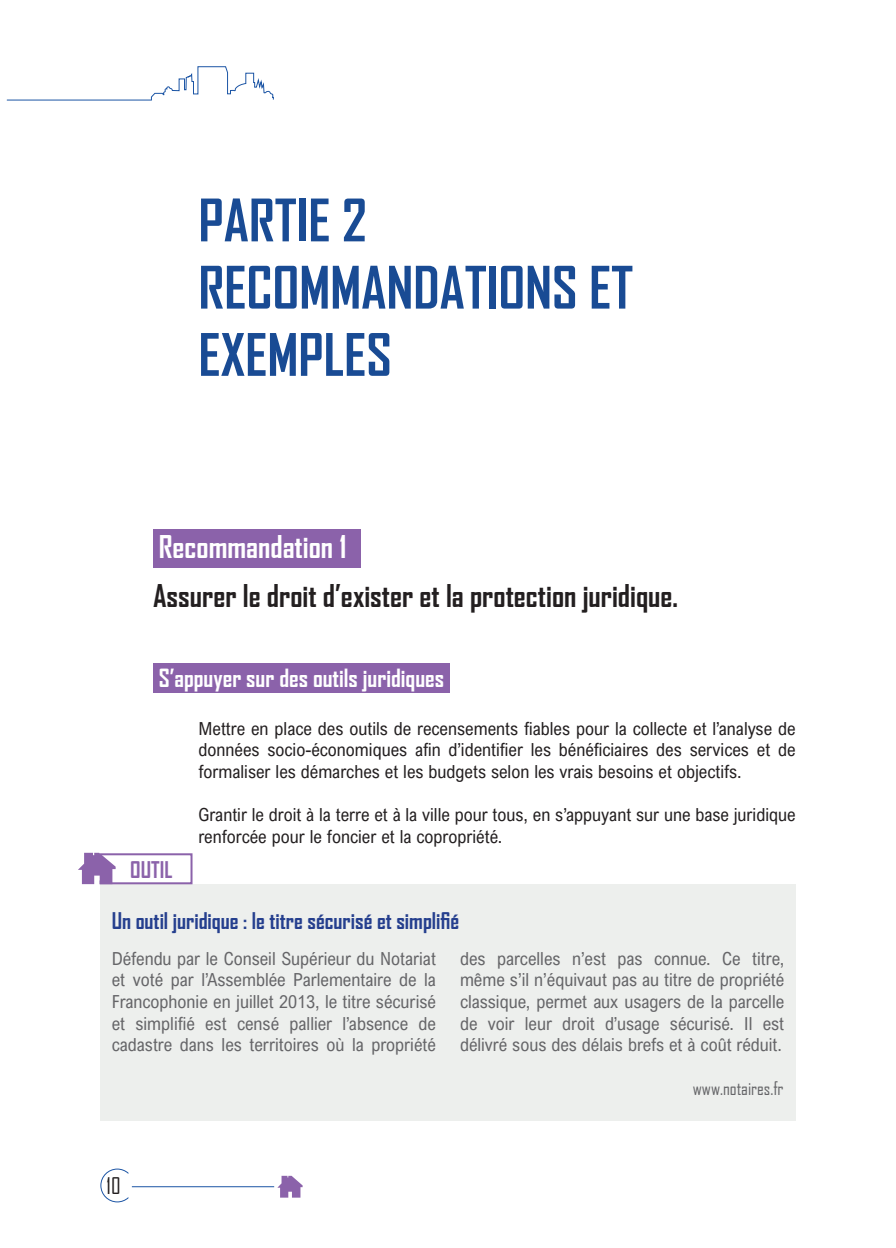
<style>
.page{position:relative;width:896px;height:1248px;background:#fff}
.page>*{position:absolute;margin:0;border:0;box-sizing:border-box;transform-origin:0 0}
.t1{font:700 56px/67.2px "Agency FB";color:#194b94}
.t2{font:700 30px "Agency FB";color:#231f20}
.t3{font:700 30px "Agency FB";color:#fff}
.t4{font:700 24px "Agency FB";color:#fff}
.t5{font:700 22px "Agency FB";color:#253f8e}
.t6{font:700 22px "Agency FB";color:#8b62aa}
.t7{font:22px "Agency FB";color:#231f20}
.t8{font:18px/21.6px "Arial Nova Cond";color:#656568;text-align:justify}
.t9{font:18px/21.6px "Arial Nova Cond";color:#231f20;text-align:justify}
.t10{font:18px "Agency FB";color:#656568}
</style>
<div class="page">
<div style="left:153px;top:663px;width:297px;height:30px;background:#8b62aa"></div>
<div style="left:100px;top:884px;width:695px;height:236px;background:#edefed"></div>
<div style="left:153px;top:529px;width:208px;height:39px;background:#8b62aa"></div>
<svg style="left:78px;top:852px;width:114px;height:32px"></svg>
<hr style="left:7px;top:100px;width:145px;height:1px;background:#1c55a5">
<svg style="left:151px;top:66px;width:123px;height:35px"></svg>
<svg style="left:100px;top:1168px;width:29px;height:34px"></svg>
<hr style="left:132px;top:1186px;width:142px;height:1px;background:#1c55a5">
<svg style="left:277px;top:1175px;width:26px;height:22px"></svg>
<p class="t1" style="left:198px;top:185px;width:170px">PARTIE 2</p>
<p class="t1" style="left:198px;top:253px;width:436px">RECOMMANDATIONS ET<br>EXEMPLES</p>
<p class="t3" style="left:159px;top:528px;width:189px">Recommandation 1</p>
<p class="t2" style="left:153px;top:576px;width:526px">Assurer le droit d’exister et la protection juridique.</p>
<p class="t4" style="left:159px;top:663px;width:287px">S’appuyer sur des outils juridiques</p>
<p class="t9" style="left:198px;top:717px;width:598px">Mettre en place des outils de recensements fiables pour la collecte et l’analyse de données socio-économiques afin d’identifier les bénéficiaires des services et de formaliser les démarches et les budgets selon les vrais besoins et objectifs.</p>
<p class="t9" style="left:198px;top:803px;width:598px">Grantir le droit à la terre et à la ville pour tous, en s’appuyant sur une base juridique renforcée pour le foncier et la copropriété.</p>
<p class="t6" style="left:130px;top:855px;width:44px">OUTIL</p>
<p class="t5" style="left:112px;top:906px;width:349px">Un outil juridique : le titre sécurisé et simplifié</p>
<p class="t8" style="left:112px;top:947px;width:326px">Défendu par le Conseil Supérieur du Notariat et voté par l’Assemblée Parlementaire de la Francophonie en juillet 2013, le titre sécurisé et simplifié est censé pallier l’absence de cadastre dans les territoires où la propriété</p>
<p class="t8" style="left:460px;top:947px;width:326px">des parcelles n’est pas connue. Ce titre, même s’il n’équivaut pas au titre de propriété classique, permet aux usagers de la parcelle de voir leur droit d’usage sécurisé. Il est délivré sous des délais brefs et à coût réduit.</p>
<p class="t7" style="left:107px;top:1172px;width:16px">10</p>
<p class="t10" style="left:693px;top:1077px;width:92px">www.notaires.fr</p>
</div>
